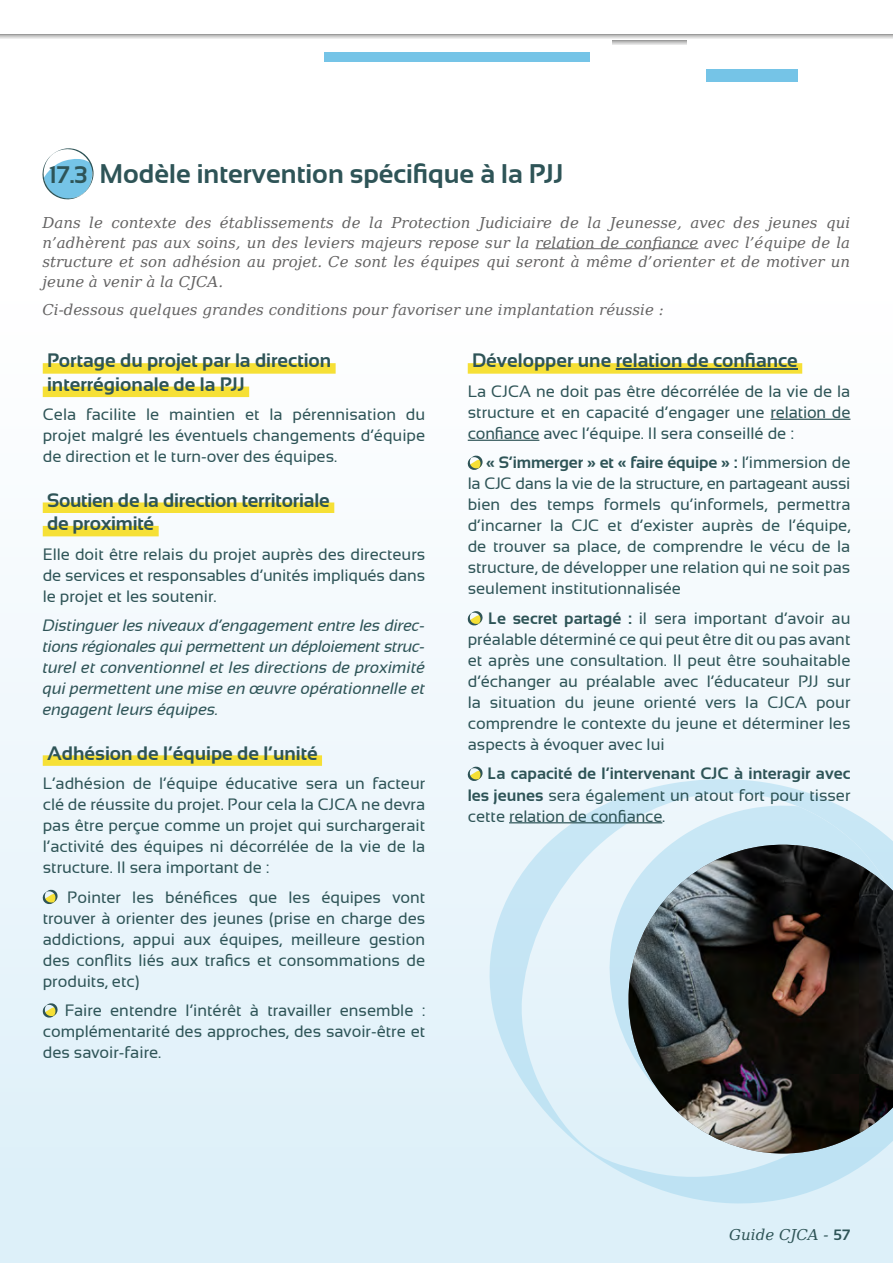
<style>
.page{position:relative;width:893px;height:1263px;background:#fff}
.page>*{position:absolute;margin:0;border:0;box-sizing:border-box;transform-origin:0 0}
.t1{font:700 27px "Sansation";color:#2e5457}
.t2{font:700 19.5px/23.4px "Sansation";color:#2e5457}
.t3{font:16.5px/21px "Sansation";color:#2e5457;text-align:justify}
.t4{font:italic 16.5px/21px "Sansation";color:#2e5457;text-align:justify}
.t5{font:italic 15px/19.5px "DejaVu Serif";color:#646363;text-align:justify}
.t6{font:italic 15px "DejaVu Serif";color:#2e5457}
.s1{font-size:24px}
.s2{font-weight:700}
.s3{font-family:"Sansation";font-weight:700;font-style:normal}
</style>
<div class="page">
<div style="left:0;top:293px;width:893px;height:970px;background:linear-gradient(to bottom,#fff,#dbeff9)"></div>
<div style="left:706px;top:69px;width:92px;height:13px;background:#75c4e7"></div>
<svg style="left:487px;top:777px;width:406px;height:427px;background:#dbeef8"></svg>
<svg style="left:605px;top:805px;width:288px;height:342px;background:#d7edf7"></svg>
<img style="left:629px;top:845px;width:264px;height:308px">
<svg style="left:42px;top:148px;width:52px;height:52px"></svg>
<div style="left:43px;top:363px;width:293px;height:11px;background:#f6e036"></div>
<div style="left:43px;top:387px;width:206px;height:10px;background:#f6e036"></div>
<div style="left:43px;top:502px;width:291px;height:11px;background:#f6e036"></div>
<div style="left:43px;top:526px;width:116px;height:10px;background:#f6e036"></div>
<div style="left:43px;top:755px;width:279px;height:11px;background:#f6e036"></div>
<svg style="left:42px;top:889px;width:16px;height:16px"></svg>
<svg style="left:42px;top:1002px;width:16px;height:17px"></svg>
<div style="left:468px;top:363px;width:334px;height:11px;background:#f6e036"></div>
<hr style="left:616px;top:368px;width:182px;height:2px;background:#2e5457">
<hr style="left:771px;top:419px;width:79px;height:1px;background:#2e5457">
<hr style="left:468px;top:440px;width:71px;height:1px;background:#2e5457">
<hr style="left:509px;top:822px;width:153px;height:1px;background:#2e5457">
<svg style="left:467px;top:455px;width:16px;height:16px"></svg>
<svg style="left:467px;top:610px;width:16px;height:17px"></svg>
<svg style="left:467px;top:766px;width:16px;height:16px"></svg>
<hr style="left:536px;top:248px;width:162px;height:1px;background:#646363">
<div style="left:324px;top:52px;width:266px;height:10px;background:#75c4e7"></div>
<svg style="left:0;top:34px;width:893px;height:4px;background:#c1c1c0"></svg>
<svg style="left:612px;top:40px;width:74px;height:5px"></svg>
<h1 class="t1" style="left:49px;top:158px;width:516px"><span class="s1">17.3</span> Modèle intervention spécifique à la PJJ</h1>
<p class="t5" style="left:42px;top:213px;width:809px">Dans le contexte des établissements de la Protection Judiciaire de la Jeunesse, avec des jeunes qui n’adhèrent pas aux soins, un des leviers majeurs repose sur la relation de confiance avec l’équipe de la structure et son adhésion au projet. Ce sont les équipes qui seront à même d’orienter et de motiver un jeune à venir à la CJCA.</p>
<p class="t5" style="left:42px;top:299px;width:623px">Ci-dessous quelques grandes conditions pour favoriser une implantation réussie :</p>
<p class="t2" style="left:47px;top:349px;width:286px">Portage du projet par la direction interrégionale de la PJJ</p>
<p class="t3" style="left:43px;top:404px;width:384px">Cela facilite le maintien et la pérennisation du projet malgré les éventuels changements d’équipe de direction et le turn-over des équipes.</p>
<p class="t2" style="left:47px;top:488px;width:284px">Soutien de la direction territoriale de proximité</p>
<p class="t3" style="left:43px;top:543px;width:384px">Elle doit être relais du projet auprès des directeurs de services et responsables d’unités impliqués dans le projet et les soutenir.</p>
<p class="t4" style="left:43px;top:615px;width:384px">Distinguer les niveaux d’engagement entre les direc&shy;tions régionales qui permettent un déploiement struc&shy;turel et conventionnel et les directions de proximité qui permettent une mise en œuvre opérationnelle et engagent leurs équipes.</p>
<p class="t2" style="left:47px;top:741px;width:272px">Adhésion de l’équipe de l’unité</p>
<p class="t3" style="left:43px;top:773px;width:384px">L’adhésion de l’équipe éducative sera un facteur clé de réussite du projet. Pour cela la CJCA ne devra pas être perçue comme un projet qui surchargerait l’activité des équipes ni décorrélée de la vie de la structure. Il sera important de :</p>
<p class="t3" style="left:43px;top:886px;width:384px;text-indent:25px">Pointer les bénéfices que les équipes vont trouver à orienter des jeunes (prise en charge des addictions, appui aux équipes, meilleure gestion des conflits liés aux trafics et consommations de produits, etc)</p>
<p class="t3" style="left:43px;top:1000px;width:384px;text-indent:22px">Faire entendre l’intérêt à travailler ensemble : complémentarité des approches, des savoir-être et des savoir-faire.</p>
<p class="t2" style="left:472px;top:349px;width:327px">Développer une relation de confiance</p>
<p class="t3" style="left:468px;top:381px;width:384px">La CJCA ne doit pas être décorrélée de la vie de la structure et en capacité d’engager une relation de confiance avec l’équipe. Il sera conseillé de :</p>
<p class="t3" style="left:468px;top:452px;width:384px;text-indent:18px"><span class="s2">« S’immerger » et « faire équipe » :</span> l’immersion de la CJC dans la vie de la structure, en partageant aussi bien des temps formels qu’informels, permettra d’incarner la CJC et d’exister auprès de l’équipe, de trouver sa place, de comprendre le vécu de la structure, de développer une relation qui ne soit pas seulement institutionnalisée</p>
<p class="t3" style="left:468px;top:608px;width:384px;text-indent:21px"><span class="s2">Le secret partagé :</span> il sera important d’avoir au préalable déterminé ce qui peut être dit ou pas avant et après une consultation. Il peut être souhaitable d’échanger au préalable avec l’éducateur PJJ sur la situation du jeune orienté vers la CJCA pour comprendre le contexte du jeune et déterminer les aspects à évoquer avec lui</p>
<p class="t3" style="left:468px;top:763px;width:384px;text-indent:20px"><span class="s2">La capacité de l’intervenant CJC à interagir avec les jeunes</span> sera également un atout fort pour tisser cette relation de confiance.</p>
<p class="t6" style="left:729px;top:1223px;width:123px">Guide CJCA - <span class="s3">57</span></p>
</div>
